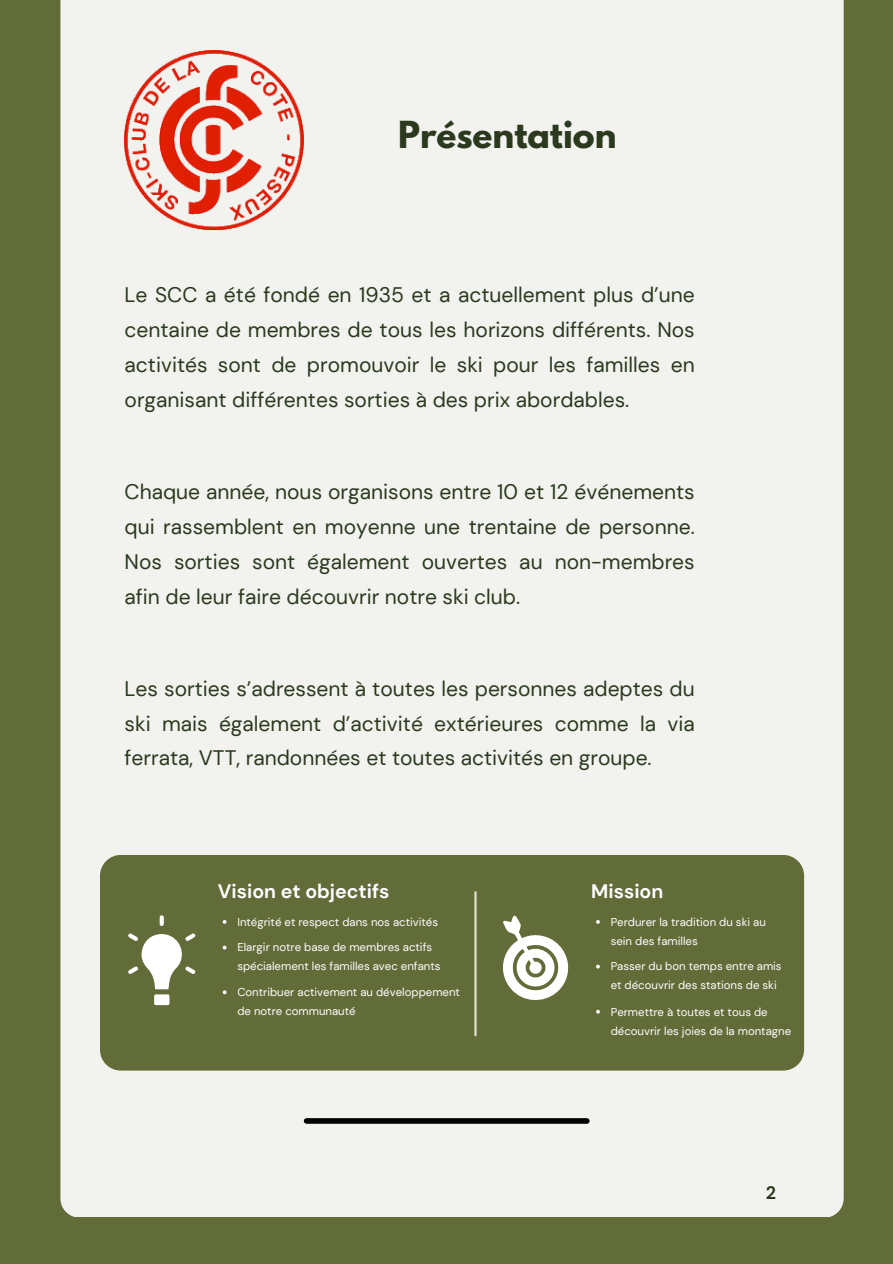
<style>
.page{position:relative;width:893px;height:1264px;background:#fff}
.page>*{position:absolute;margin:0;border:0;box-sizing:border-box;transform-origin:0 0}
.t1{font:700 33px "League Spartan";color:#2b391f}
.t2{font:21px/34.8px "DM Sans";color:#2b391f;text-align:justify}
.t3{font:700 19.5px "DM Sans";color:#fff}
.t4{font:700 18px "DM Sans";color:#2b391f}
.t5{font:11.4px/19px "DM Sans";color:#fff}
</style>
<div class="page">
<div style="left:0;top:0;width:892px;height:1263px;background:#616c39"></div>
<div style="left:60px;top:0;width:783px;height:1217px;background:#f2f3ee"></div>
<div style="left:306px;top:1118px;width:281px;height:5px;background:#000"></div>
<img style="left:125px;top:51px;width:178px;height:180px">
<div style="left:100px;top:854px;width:704px;height:216px;background:#616c39;border-radius:21px"></div>
<svg style="left:128px;top:915px;width:67px;height:90px"></svg>
<svg style="left:503px;top:915px;width:65px;height:85px"></svg>
<svg style="left:223px;top:990px;width:3px;height:4px"></svg>
<hr style="left:474px;top:892px;width:2px;height:143px;background:#dde1c9">
<svg style="left:596px;top:1009px;width:4px;height:4px"></svg>
<h1 class="t1" style="left:398px;top:118px;width:220px">Présentation</h1>
<h3 class="t2" style="left:125px;top:277px;width:571px">Le SCC a été fondé en 1935 et a actuellement plus d’une centaine de membres de tous les horizons différents. Nos activités sont de promouvoir le ski pour les familles en organisant différentes sorties à des prix abordables.</h3>
<h3 class="t2" style="left:125px;top:474px;width:571px">Chaque année, nous organisons entre 10 et 12 événements qui rassemblent en moyenne une trentaine de personne.<br>Nos sorties sont également ouvertes au non-membres afin de leur faire découvrir notre ski club.</h3>
<h3 class="t2" style="left:125px;top:671px;width:571px">Les sorties s’adressent à toutes les personnes adeptes du ski mais également d’activité extérieures comme la via ferrata, VTT, randonnées et toutes activités en groupe.</h3>
<p class="t3" style="left:218px;top:878px;width:173px">Vision et objectifs</p>
<p class="t3" style="left:591px;top:878px;width:73px">Mission</p>
<p class="t5" style="left:610px;top:912px;width:157px">Perdurer la tradition du ski au sein des familles</p>
<p class="t5" style="left:237px;top:938px;width:205px">Elargir notre base de membres actifs spécialement les familles avec enfants</p>
<p class="t5" style="left:237px;top:912px;width:202px">Intégrité et respect dans nos activités</p>
<h2 class="t5" style="left:610px;top:957px;width:172px">Passer du bon temps entre amis et découvrir des stations de ski</h2>
<p class="t5" style="left:610px;top:1002px;width:182px">Permettre à toutes et tous de découvrir les joies de la montagne</p>
<h2 class="t5" style="left:237px;top:982px;width:224px">Contribuer activement au développement de notre communauté</h2>
<p class="t4" style="left:765px;top:1180px;width:12px">2</p>
</div>
